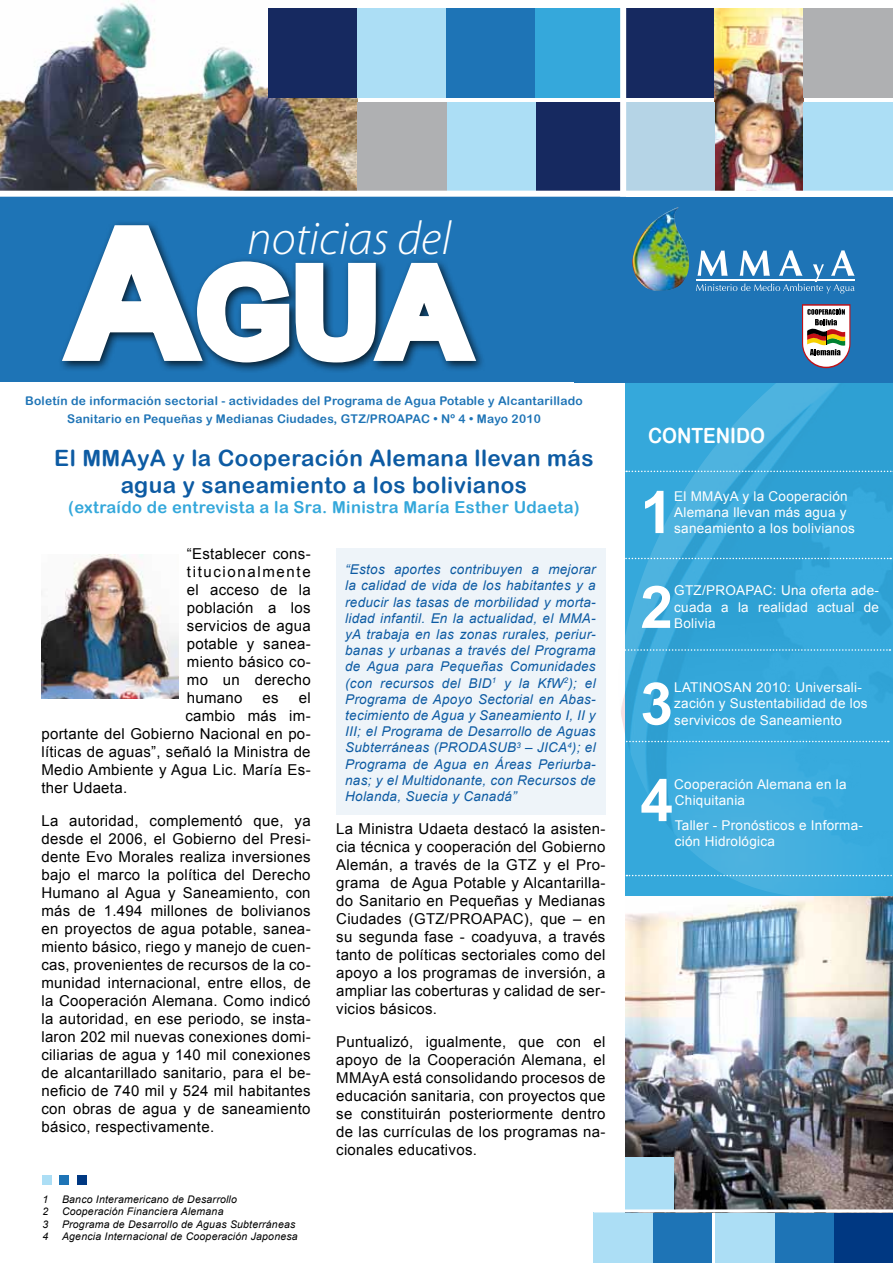
<style>
.page{position:relative;width:893px;height:1263px;background:#fff}
.page>*{position:absolute;margin:0;border:0;box-sizing:border-box;transform-origin:0 0}
.t1{font:700 123px "Arial";color:#fff}
.t2{font:700 58.8px "Arial";color:#fff}
.t3{font:italic 300 47.4px "Myriad Pro";color:#fff}
.t4{font:22.5px/27px "Arial Rounded MT Bold";letter-spacing:.02em;color:#0d5ba3;text-align:center}
.t5{font:21px "Arial Rounded MT Bold";color:#fff;scale:.9 1}
.t6{font:16.5px "Arial Rounded MT Bold";letter-spacing:.02em;color:#35a8db}
.t7{font:15px/18px "Arial";letter-spacing:.02em;color:#000;text-align:justify}
.t8{font:italic 13.5px/16.2px "Arial";letter-spacing:.02em;color:#0d5ba3;text-align:justify}
.t9{font:13.5px/16.2px "Arial";letter-spacing:.02em;color:#fff}
.t10{font:12px/18px "Arial Rounded MT Bold";letter-spacing:.02em;color:#1e74b6;text-align:center}
.t11{font:italic 10.5px "Arial";letter-spacing:.02em;color:#000}
.s1{font-size:175.65px}
</style>
<div class="page">
<img style="left:617px;top:382px;width:276px;height:515px">
<div style="left:336px;top:548px;width:269px;height:266px;background:#eef4f9"></div>
<div style="left:0;top:191px;width:626px;height:191px;background:#1e74b6"></div>
<img style="left:0;top:0;width:357px;height:191px">
<div style="left:575px;top:197px;width:318px;height:185px;background:#1e74b6"></div>
<img style="left:41px;top:554px;width:138px;height:144px">
<div style="left:77px;top:1176px;width:9px;height:9px;background:#003882"></div>
<div style="left:60px;top:1176px;width:9px;height:9px;background:#1e74b6"></div>
<div style="left:43px;top:1176px;width:9px;height:9px;background:#acdef5"></div>
<div style="left:834px;top:1212px;width:59px;height:51px;background:#003882"></div>
<div style="left:775px;top:1212px;width:59px;height:51px;background:#1e74b6"></div>
<div style="left:716px;top:1212px;width:59px;height:51px;background:#acdef5"></div>
<div style="left:653px;top:1212px;width:59px;height:51px;background:#1e74b6"></div>
<div style="left:594px;top:1212px;width:59px;height:51px;background:#acdef5"></div>
<img style="left:626px;top:897px;width:267px;height:312px">
<div style="left:626px;top:1157px;width:48px;height:52px;background:#acdef5"></div>
<svg style="left:696px;top:250px;width:159px;height:44px"></svg>
<img style="left:632px;top:207px;width:57px;height:84px">
<svg style="left:61px;top:222px;width:421px;height:148px"></svg>
<div style="left:268px;top:9px;width:89px;height:89px;background:#162960"></div>
<div style="left:357px;top:9px;width:89px;height:89px;background:#acdef5"></div>
<div style="left:446px;top:9px;width:90px;height:89px;background:#1e74b6"></div>
<div style="left:536px;top:9px;width:89px;height:89px;background:#35a8db"></div>
<div style="left:625px;top:9px;width:89px;height:89px;background:#162960"></div>
<img style="left:714px;top:9px;width:90px;height:182px">
<div style="left:804px;top:9px;width:89px;height:89px;background:#afb0b2"></div>
<div style="left:804px;top:102px;width:89px;height:89px;background:#acdef5"></div>
<div style="left:625px;top:102px;width:89px;height:89px;background:#b5d4e6"></div>
<div style="left:536px;top:102px;width:89px;height:89px;background:#162960"></div>
<div style="left:446px;top:102px;width:90px;height:89px;background:#acdef5"></div>
<div style="left:357px;top:102px;width:89px;height:89px;background:#afb0b2"></div>
<div style="left:620px;top:0;width:6px;height:197px;background:#fff"></div>
<div style="left:0;top:191px;width:893px;height:6px;background:#fff"></div>
<svg style="left:623px;top:558px;width:268px;height:1px"></svg>
<svg style="left:622px;top:649px;width:268px;height:2px"></svg>
<svg style="left:621px;top:741px;width:268px;height:1px"></svg>
<svg style="left:626px;top:875px;width:267px;height:1px"></svg>
<svg style="left:626px;top:471px;width:267px;height:1px"></svg>
<svg style="left:802px;top:304px;width:48px;height:64px;background:#b5a69f"></svg>
<h3 class="t3" style="left:247px;top:213px;width:205px">noticias del</h3>
<h1 class="t1" style="left:69px;top:244px;width:401px"><span class="s1">A</span>gua</h1>
<p class="t10" style="left:25px;top:392px;width:559px">Boletín de información sectorial - actividades del Programa de Agua Potable y Alcantarillado<br>Sanitario en Pequeñas y Medianas Ciudades, GTZ/PROAPAC • Nº 4 • Mayo 2010</p>
<h3 class="t4" style="left:54px;top:444px;width:541px">El MMAyA y la Cooperación Alemana llevan más agua y saneamiento a los bolivianos</h3>
<p class="t6" style="left:68px;top:497px;width:513px">(extraído de entrevista a la Sra. Ministra María Esther Udaeta)</p>
<p class="t7" style="left:187px;top:545px;width:125px">“Establecer cons&shy;titucionalmente el acceso de la población a los servicios de agua potable y sanea&shy;miento básico co&shy;mo un derecho humano</p>
<p class="t7" style="left:263px;top:689px;width:18px">es</p>
<p class="t7" style="left:299px;top:689px;width:13px">el</p>
<p class="t7" style="left:185px;top:707px;width:127px">cambio más im-</p>
<p class="t7" style="left:41px;top:725px;width:271px">portante del Gobierno Nacional en po-</p>
<p class="t7" style="left:41px;top:743px;width:271px">líticas de aguas”, señaló la Ministra de</p>
<p class="t7" style="left:41px;top:761px;width:271px">Medio Ambiente y Agua Lic. María Es-</p>
<p class="t7" style="left:41px;top:779px;width:87px">ther Udaeta.</p>
<p class="t7" style="left:41px;top:812px;width:271px">La autoridad, complementó que, ya desde el 2006, el Gobierno del Presi&shy;dente Evo Morales realiza inversiones bajo el marco la política del Derecho Humano al Agua y Saneamiento, con más de 1.494 millones de bolivianos en proyectos de agua potable, sanea&shy;miento básico, riego y manejo de cuen&shy;cas, provenientes de recursos de la co&shy;munidad internacional, entre ellos, de la Cooperación Alemana. Como indicó la autoridad, en ese periodo, se insta&shy;laron 202 mil nuevas conexiones domi&shy;ciliarias de agua y 140 mil conexiones de alcantarillado sanitario, para el be&shy;neficio de 740 mil y 524 mil habitantes con obras de agua y de saneamiento básico, respectivamente.</p>
<p class="t11" style="left:43px;top:1193px;width:7px">1</p>
<p class="t11" style="left:62px;top:1193px;width:176px">Banco Interamericano de Desarrollo</p>
<p class="t11" style="left:43px;top:1205px;width:7px">2</p>
<p class="t11" style="left:62px;top:1205px;width:163px">Cooperación Financiera Alemana</p>
<p class="t11" style="left:43px;top:1218px;width:7px">3</p>
<p class="t11" style="left:62px;top:1218px;width:235px">Programa de Desarrollo de Aguas Subterráneas</p>
<p class="t11" style="left:43px;top:1231px;width:7px">4</p>
<p class="t11" style="left:62px;top:1231px;width:237px">Agencia Internacional de Cooperación Japonesa</p>
<p class="t8" style="left:345px;top:561px;width:252px">“Estos aportes contribuyen a mejorar la calidad de vida de los habitantes y a reducir las tasas de morbilidad y morta&shy;lidad infantil. En la actualidad, el MMA&shy;yA trabaja en las zonas rurales, periur&shy;banas y urbanas a través del Programa de Agua para Pequeñas Comunidades (con recursos del BID<sup>1</sup> y la KfW<sup>2</sup>); el Programa de Apoyo Sectorial en Abas&shy;tecimiento de Agua y Saneamiento I, II y III; el Programa de Desarrollo de Aguas Subterráneas (PRODASUB<sup>3</sup> – JICA<sup>4</sup>); el Programa de Agua en Áreas Periurba&shy;nas; y el Multidonante, con Recursos de Holanda, Suecia y Canadá”</p>
<p class="t7" style="left:336px;top:820px;width:271px">La Ministra Udaeta destacó la asisten&shy;cia técnica y cooperación del Gobierno Alemán, a través de la GTZ y el Pro&shy;grama de Agua Potable y Alcantarilla&shy;do Sanitario en Pequeñas y Medianas Ciudades (GTZ/PROAPAC), que – en su segunda fase - coadyuva, a través tanto de políticas sectoriales como del apoyo a los programas de inversión, a ampliar las coberturas y calidad de ser&shy;vicios básicos.</p>
<p class="t7" style="left:336px;top:1033px;width:271px">Puntualizó, igualmente, que con el apoyo de la Cooperación Alemana, el MMAyA está consolidando procesos de educación sanitaria, con proyectos que se constituirán posteriormente dentro de las currículas de los programas na&shy;cionales educativos.</p>
<h3 class="t5" style="left:648px;top:423px;width:32px">Cont</h3>
<h3 class="t5" style="left:703px;top:423px;width:66px">enido</h3>
<h2 class="t2" style="left:640px;top:479px;width:34px">1</h2>
<p class="t9" style="left:674px;top:488px;width:182px">El MMAyA y la Cooperación<br>Alemana llevan más agua y saneamiento a los bolivianos</p>
<h2 class="t2" style="left:640px;top:574px;width:34px">2</h2>
<p class="t9" style="left:674px;top:583px;width:206px;text-align:justify">GTZ/PROAPAC: Una oferta ade&shy;cuada a la realidad actual de Bolivia</p>
<h2 class="t2" style="left:640px;top:671px;width:34px">3</h2>
<p class="t9" style="left:674px;top:679px;width:195px">LATINOSAN 2010: Universali&shy;zación y Sustentabilidad de los servivicos de Saneamiento</p>
<h2 class="t2" style="left:640px;top:767px;width:34px">4</h2>
<p class="t9" style="left:674px;top:776px;width:174px">Cooperación Alemana en la<br>Chiquitania</p>
<p class="t9" style="left:675px;top:817px;width:190px">Taller - Pronósticos e Informa&shy;ción Hidrológica</p>
</div>
